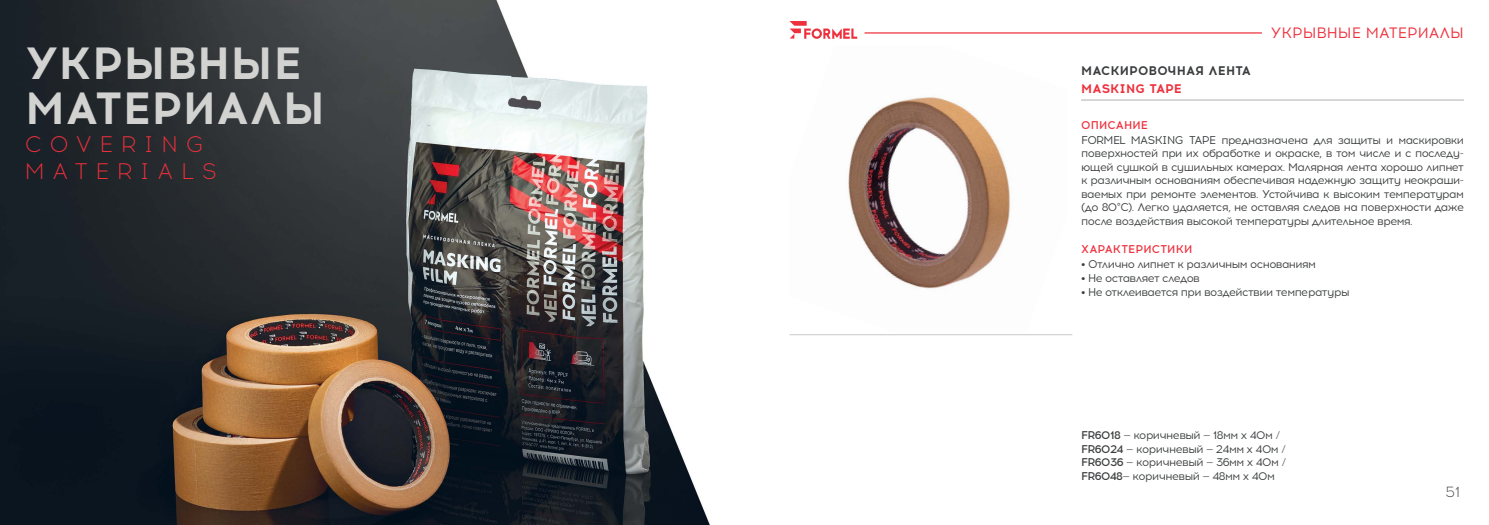
<style>
.page{position:relative;width:1489px;height:525px;background:#fff}
.page>*{position:absolute;margin:0;border:0;box-sizing:border-box;transform-origin:0 0}
.t1{font:700 45px/45px "Acrom";color:#d2d3d1}
.t2{font:300 22.5px/27px "Acrom";letter-spacing:.34em;color:#ee303c}
.t3{font:15px "Acrom";color:#ee303c}
.t4{font:300 15px "Acrom";color:#3b3d3e}
.t5{font:700 12.5px "Acrom";letter-spacing:.01em;color:#3b3d3e}
.t6{font:700 12.5px "Acrom";letter-spacing:.01em;color:#ee303c}
.t7{font:11.25px/13.5px "Acrom";letter-spacing:-.05em;color:#3b3d3e}
.t8{font:500 11.25px "Acrom";letter-spacing:.01em;color:#ee303c}
.s1{font-weight:500}
</style>
<div class="page">
<img style="left:0;top:0;width:710px;height:524px">
<img style="left:848px;top:97px;width:163px;height:192px">
<svg style="left:789px;top:21px;width:68px;height:18px"></svg>
<hr style="left:864px;top:32px;width:397px;height:2px;background:#ee303c">
<hr style="left:789px;top:334px;width:283px;height:1px;background:#d1d3d4">
<hr style="left:1081px;top:99px;width:382px;height:2px;background:#d1d3d4">
<h1 class="t1" style="left:25px;top:41px;width:302px">УКРЫВН ЫЕ<br>МАТЕРИАЛЫ</h1>
<h2 class="t2" style="left:25px;top:131px;width:180px">COVERING<br>M ATERIALS</h2>
<p class="t5" style="left:1081px;top:62px;width:163px">МАСКИ РОВОЧНАЯ ЛЕНТА</p>
<p class="t6" style="left:1081px;top:79px;width:93px">MASKING TAPE</p>
<p class="t8" style="left:1081px;top:117px;width:68px">описание</p>
<h3 class="t3" style="left:1270px;top:24px;width:195px">УКРЫВНЫЕ МАТЕРИАЛЫ</h3>
<p class="t7" style="left:1081px;top:133px;width:58px">FORMEL MAS</p>
<p class="t7" style="left:1154px;top:133px;width:15px">KING</p>
<p class="t7" style="left:1081px;top:133px;width:384px;text-align:justify;text-indent:108px">TAPE ПРЕДНАЗНАЧЕНА ДЛЯ ЗАЩИТЫ И МАСКИРОВКИ ПОВЕРХНОСТЕЙ ПРИ ИХ ОБРАБОТКЕ И ОКРАСКЕ, В ТОМ ЧИСЛЕ И С ПОСЛЕДУ-ЮЩЕЙ СУШКОЙ В СУШИЛЬНЫХ КАМЕРАХ. МАЛЯРНАЯ ЛЕНТА ХОРОШО ЛИПНЕТ К РАЗЛИЧНЫМ ОСНОВАНИЯМ ОБЕСПЕЧИВАЯ НАДЕЖНУЮ ЗАЩИТУ НЕОКРАШИ-ВАЕМЫХ ПРИ РЕМОНТЕ ЭЛЕМЕНТОВ. УСТОЙЧИВА К ВЫСОКИМ ТЕМПЕРАТУРАМ (ДО 80°С). ЛЕГКО УДАЛЯЕТСЯ, НЕ ОСТАВЛЯЯ СЛЕДОВ НА ПОВЕРХНОСТИ ДАЖЕ ПОСЛЕ ВОЗДЕЙСТВИЯ ВЫСОКОЙ ТЕМПЕРАТУРЫ ДЛИТЕЛЬНОЕ ВРЕМЯ.</p>
<p class="t7" style="left:1081px;top:258px;width:236px">• ОТЛИЧНО ЛИПНЕТ К РАЗЛИЧНЫМ ОСНОВАНИЯМ</p>
<p class="t7" style="left:1081px;top:271px;width:120px">• НЕ ОСТАВЛЯЕТ СЛЕДОВ</p>
<p class="t7" style="left:1081px;top:285px;width:270px">• НЕ ОТКЛЕИВАЕТСЯ ПРИ ВОЗДЕЙСТВИИ ТЕМПЕРАТУРЫ</p>
<p class="t8" style="left:1081px;top:242px;width:113px">характеристики</p>
<p class="t7" style="left:1081px;top:429px;width:207px"><span class="s1">FR6018</span> — КОРИЧНЕВЫЙ — 18ММ Х 40М /<br><span class="s1">FR6024</span> — КОРИЧНЕВЫЙ — 24ММ Х 40М /<br><span class="s1">FR6036</span> — КОРИЧНЕВЫЙ — 36ММ Х 40М /<br><span class="s1">FR6048</span>— КОРИЧНЕВЫЙ — 48ММ Х 40М</p>
<h3 class="t4" style="left:1445px;top:483px;width:16px">51</h3>
</div>
